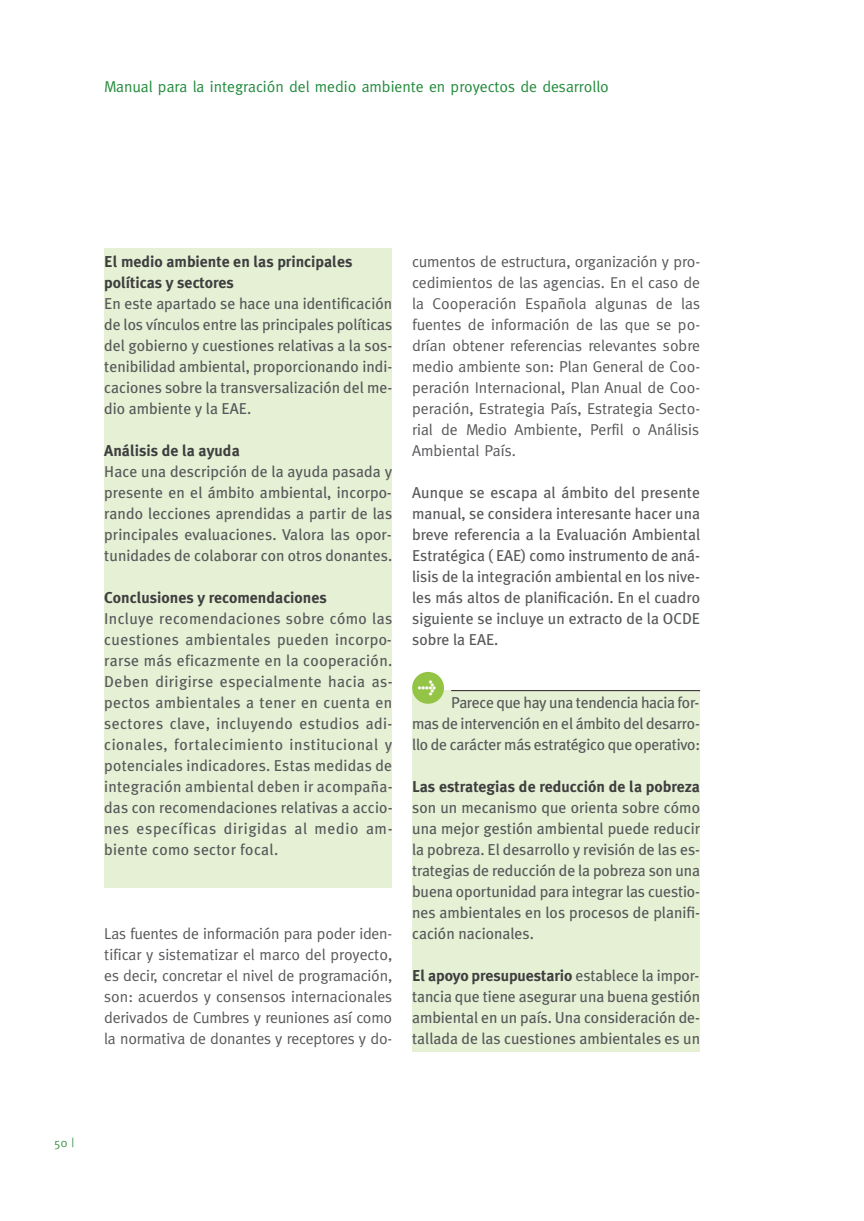
<style>
.page{position:relative;width:864px;height:1221px;background:#fff}
.page>*{position:absolute;margin:0;border:0;box-sizing:border-box;transform-origin:0 0}
.t1{font:15.75px/21px "Meta Plus";color:#57585a;text-align:justify}
.t2{font:15.75px/21px "Meta";letter-spacing:-.01em;color:#57585a;text-align:justify}
.t3{font:700 15.75px/21px "Meta Plus";color:#3e3e3f}
.t4{font:15.75px "Meta";color:#238b3c}
.t5{font:900 14.35px "Meta Plus";color:#fff}
.t6{font:12.25px "Meta";color:#3c9349}
.s1{font-weight:700;color:#3e3e3f}
</style>
<div class="page">
<div style="left:412px;top:690px;width:287px;height:362px;background:#e6f0d5"></div>
<div style="left:104px;top:248px;width:288px;height:639px;background:#e6f0d5"></div>
<hr style="left:451px;top:690px;width:248px;height:1px;background:#231f20">
<div style="left:412px;top:672px;width:32px;height:31px;background:#93c446;border-radius:50%"></div>
<p class="t4" style="left:104px;top:77px;width:506px">Manual para la integración del medio ambiente en proyectos de desarrollo</p>
<p class="t3" style="left:104px;top:251px;width:249px">El medio ambiente en las principales políticas y sectores</p>
<p class="t1" style="left:104px;top:293px;width:289px">En este apartado se hace una identificación de los vínculos entre las principales políticas del gobierno y cuestiones relativas a la sos&shy;tenibilidad ambiental, proporcionando indi&shy;caciones sobre la transversalización del me&shy;dio ambiente y la EAE.</p>
<p class="t3" style="left:104px;top:440px;width:137px">Análisis de la ayuda</p>
<p class="t1" style="left:104px;top:461px;width:289px">Hace una descripción de la ayuda pasada y presente en el ámbito ambiental, incorpo&shy;rando lecciones aprendidas a partir de las principales evaluaciones. Valora las opor&shy;tunidades de colaborar con otros donantes.</p>
<p class="t3" style="left:104px;top:587px;width:224px">Conclusiones y recomendaciones</p>
<p class="t1" style="left:104px;top:608px;width:290px">Incluye recomendaciones sobre cómo las cuestiones ambientales pueden incorpo&shy;rarse más eficazmente en la cooperación.<br>Deben dirigirse especialmente hacia as&shy;pectos ambientales a tener en cuenta en sectores clave, incluyendo estudios adi&shy;cionales, fortalecimiento institucional y potenciales indicadores. Estas medidas de integración ambiental deben ir acompaña&shy;das con recomendaciones relativas a accio&shy;nes específicas dirigidas al medio am&shy;biente como sector focal.</p>
<p class="t2" style="left:104px;top:923px;width:289px">Las fuentes de información para poder iden&shy;tificar y sistematizar el marco del proyecto, es decir, concretar el nivel de programación, son: acuerdos y consensos internacionales derivados de Cumbres y reuniones así como la normativa de donantes y receptores y do-</p>
<p class="t2" style="left:412px;top:251px;width:289px">cumentos de estructura, organización y pro&shy;cedimientos de las agencias. En el caso de la Cooperación Española algunas de las fuentes de información de las que se po&shy;drían obtener referencias relevantes sobre medio ambiente son: Plan General de Coo&shy;peración Internacional, Plan Anual de Coo&shy;peración, Estrategia País, Estrategia Secto&shy;rial de Medio Ambiente, Perfil o Análisis Ambiental País.</p>
<p class="t1" style="left:412px;top:482px;width:289px">Aunque se escapa al ámbito del presente manual, se considera interesante hacer una breve referencia a la Evaluación Ambiental Estratégica ( EAE) como instrumento de aná&shy;lisis de la integración ambiental en los nive&shy;les más altos de planificación. En el cuadro siguiente se incluye un extracto de la OCDE sobre la EAE.</p>
<p class="t5" style="left:417px;top:678px;width:20px">&gt;</p>
<p class="t1" style="left:412px;top:692px;width:289px;text-indent:39px">Parece que hay una tendencia hacia for&shy;mas de intervención en el ámbito del desarro&shy;llo de carácter más estratégico que operativo:</p>
<p class="t3" style="left:412px;top:776px;width:289px">Las estrategias de reducción de la pobreza</p>
<p class="t1" style="left:412px;top:797px;width:289px">son un mecanismo que orienta sobre cómo una mejor gestión ambiental puede reducir la pobreza. El desarrollo y revisión de las es&shy;trategias de reducción de la pobreza son una buena oportunidad para integrar las cuestio&shy;nes ambientales en los procesos de planifi&shy;cación nacionales.</p>
<p class="t1" style="left:412px;top:965px;width:289px"><span class="s1">El apoyo presupuestario</span> establece la impor&shy;tancia que tiene asegurar una buena gestión ambiental en un país. Una consideración de&shy;tallada de las cuestiones ambientales es un</p>
<p class="t6" style="left:54px;top:1135px;width:21px">50 |</p>
</div>
